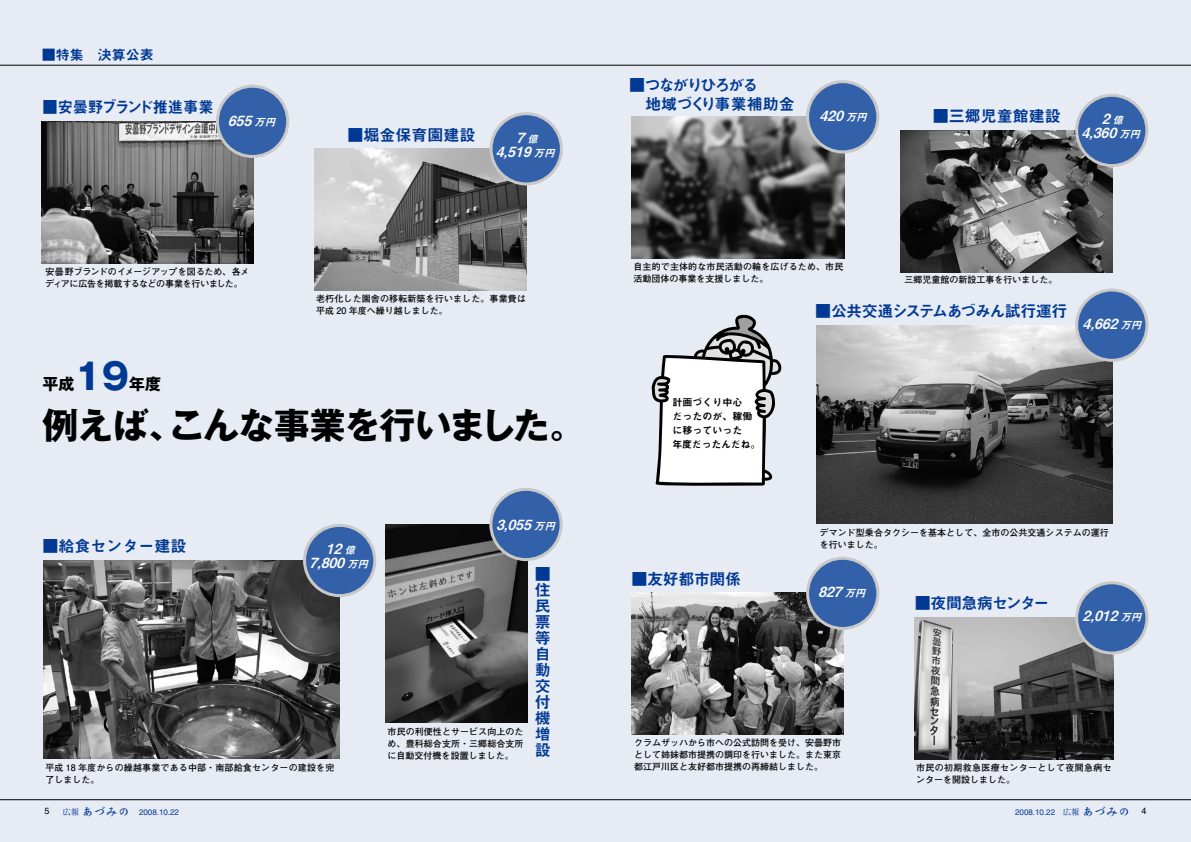
<style>
.page{position:relative;width:1191px;height:842px;background:#e6ebf4}
.page>*{position:absolute;margin:0;border:0;box-sizing:border-box;transform-origin:0 0}
.t1{font:700 36px "Gothic MB101 Pro";letter-spacing:-.03em;color:#000}
.t2{font:700 36px "Gothic MB101 Pro";color:#003994}
.t3{font:16px "Midashi Go Pro MB31";color:#003994}
.t4{font:16px/19px "Midashi Go Pro MB31";letter-spacing:-.12em;color:#003994}
.t5{font:16px "Midashi Go Pro MB31";letter-spacing:-.025em;color:#003994}
.t6{font:16px "Midashi Go Pro MB31";letter-spacing:-.08em;color:#003994}
.t7{font:16px "Midashi Go Pro MB31";letter-spacing:-.025em;color:#003994;scale:.95 1}
.t8{font:16px "Midashi Go Pro MB31";letter-spacing:-.065em;color:#003994}
.t9{font:700 16px "Gothic MB101 Pro";color:#000}
.t10{font:italic 14px/14px "Midashi Go Pro MB31";color:#fff;text-align:right}
.t11{font:14px "Midashi Go Pro MB31";color:#003994}
.t12{font:italic 10.5px "Midashi Go Pro MB31";color:#fff}
.t13{font:10px/14px "Midashi Go Pro MB31";color:#000}
.t14{font:700 9px/12px "Futo Go B101 Pro";letter-spacing:.005em;color:#000}
.t15{font:700 9px/12px "Futo Go B101 Pro";letter-spacing:-.03em;color:#000}
.t16{font:700 9px/12px "Futo Go B101 Pro";letter-spacing:.035em;color:#000}
.t17{font:9px "Helvetica";color:#000}
.t18{font:8px "Helvetica";color:#003994}
.s1{font-size:10.5px}
.s2{font-size:14px}
.s3{font-family:"Futo Min A101 Pro";font-weight:700}
.s4{font-family:"DF Kai Sho Std W7";font-size:12px}
</style>
<div class="page">
<hr style="left:0;top:65px;width:1191px;height:1px;background:#000">
<hr style="left:0;top:799px;width:1191px;height:1px;background:#000">
<svg style="left:651px;top:314px;width:131px;height:172px"></svg>
<img style="left:900px;top:130px;width:212px;height:142px">
<img style="left:631px;top:117px;width:213px;height:142px">
<img style="left:41px;top:121px;width:212px;height:142px">
<img style="left:43px;top:560px;width:297px;height:199px">
<img style="left:385px;top:524px;width:142px;height:199px">
<img style="left:315px;top:149px;width:212px;height:142px">
<img style="left:631px;top:592px;width:212px;height:142px">
<img style="left:816px;top:325px;width:296px;height:199px">
<img style="left:914px;top:618px;width:199px;height:142px">
<div style="left:1076px;top:95px;width:71px;height:71px;background:#3361a9;border-radius:50%"></div>
<div style="left:1075px;top:94px;width:73px;height:73px;border:3px solid #c9c9ca;border-radius:50%"></div>
<div style="left:807px;top:82px;width:71px;height:70px;background:#3361a9;border-radius:50%"></div>
<div style="left:806px;top:80px;width:73px;height:73px;border:3px solid #c9c9ca;border-radius:50%"></div>
<div style="left:217px;top:86px;width:71px;height:70px;background:#3361a9;border-radius:50%"></div>
<div style="left:216px;top:85px;width:73px;height:73px;border:3px solid #c9c9ca;border-radius:50%"></div>
<div style="left:304px;top:525px;width:71px;height:71px;background:#3361a9;border-radius:50%"></div>
<div style="left:303px;top:524px;width:73px;height:73px;border:3px solid #c9c9ca;border-radius:50%"></div>
<div style="left:491px;top:489px;width:70px;height:71px;background:#3361a9;border-radius:50%"></div>
<div style="left:489px;top:488px;width:73px;height:73px;border:3px solid #c9c9ca;border-radius:50%"></div>
<div style="left:491px;top:114px;width:70px;height:70px;background:#3361a9;border-radius:50%"></div>
<div style="left:489px;top:112px;width:74px;height:73px;border:3px solid #c9c9ca;border-radius:50%"></div>
<div style="left:807px;top:558px;width:71px;height:70px;background:#3361a9;border-radius:50%"></div>
<div style="left:806px;top:557px;width:73px;height:73px;border:3px solid #c9c9ca;border-radius:50%"></div>
<div style="left:1076px;top:290px;width:71px;height:70px;background:#3361a9;border-radius:50%"></div>
<div style="left:1075px;top:289px;width:73px;height:73px;border:3px solid #c9c9ca;border-radius:50%"></div>
<div style="left:1076px;top:583px;width:71px;height:70px;background:#3361a9;border-radius:50%"></div>
<div style="left:1075px;top:581px;width:73px;height:73px;border:3px solid #c9c9ca;border-radius:50%"></div>
<h3 class="t11" style="left:42px;top:43px;width:114px">■特集　決算公表</h3>
<h2 class="t7" style="left:43px;top:94px;width:181px">■安曇野ブランド推進事業</h2>
<h3 class="t10" style="left:228px;top:112px;width:53px">655 <span class="s1">万円</span></h3>
<h2 class="t3" style="left:347px;top:122px;width:129px">■堀金保育園建設</h2>
<p class="t12" style="left:516px;top:130px;width:37px"><span class="s2">7</span>億　</p>
<h3 class="t10" style="left:496px;top:143px;width:64px">4,519 <span class="s1">万円</span></h3>
<p class="t15" style="left:45px;top:264px;width:206px">安曇野ブランドのイメージアップを図るため、各メディアに広告を掲載するなどの事業を行いました。</p>
<p class="t14" style="left:316px;top:292px;width:211px">老朽化した園舎の移転新築を行いました。事業費は平成 20 年度へ繰り越しました。</p>
<h1 class="t2" style="left:75px;top:346px;width:56px">19</h1>
<h2 class="t9" style="left:129px;top:370px;width:33px">年度</h2>
<h1 class="t1" style="left:43px;top:395px;width:544px">例えば、こんな事業を行いました。</h1>
<h2 class="t9" style="left:43px;top:370px;width:33px">平成</h2>
<h2 class="t3" style="left:43px;top:533px;width:145px">■給食センター建設</h2>
<h3 class="t10" style="left:309px;top:540px;width:64px">12 <span class="s1">億　<br></span>7,800 <span class="s1">万円</span></h3>
<p class="t14" style="left:45px;top:761px;width:290px">平成 18 年度からの繰越事業である中部・南部給食センターの建設を完了しました。</p>
<h3 class="t10" style="left:496px;top:516px;width:64px">3,055 <span class="s1">万円</span></h3>
<h2 class="t5" style="left:535px;top:561px;width:17px">■</h2>
<h2 class="t5" style="left:535px;top:577px;width:17px">住</h2>
<h2 class="t5" style="left:535px;top:593px;width:17px">民</h2>
<h2 class="t5" style="left:535px;top:609px;width:17px">票</h2>
<h2 class="t5" style="left:535px;top:625px;width:17px">等</h2>
<h2 class="t5" style="left:535px;top:641px;width:17px">自</h2>
<p class="t14" style="left:387px;top:724px;width:137px;text-align:justify">市民の利便性とサービス向上のため、豊科総合支所・三郷総合支所に自動交付機を設置しました。</p>
<h2 class="t5" style="left:535px;top:657px;width:17px">動</h2>
<h2 class="t5" style="left:535px;top:673px;width:17px">交</h2>
<h2 class="t5" style="left:535px;top:689px;width:17px">付</h2>
<h2 class="t5" style="left:535px;top:705px;width:17px">機</h2>
<h2 class="t5" style="left:535px;top:721px;width:17px">増</h2>
<h2 class="t5" style="left:535px;top:737px;width:17px">設</h2>
<h2 class="t4" style="left:629px;top:74px;width:167px">■つながりひろがる<br>　地域づくり事業補助金</h2>
<h3 class="t10" style="left:819px;top:107px;width:53px">420 <span class="s1">万円</span></h3>
<h2 class="t3" style="left:933px;top:104px;width:130px">■三郷児童館建設</h2>
<p class="t12" style="left:1101px;top:112px;width:37px"><span class="s2">2</span>億　</p>
<h3 class="t10" style="left:1081px;top:124px;width:64px">4,360 <span class="s1">万円</span></h3>
<p class="t14" style="left:633px;top:260px;width:211px">自主的で主体的な市民活動の輪を広げるため、市民活動団体の事業を支援しました。</p>
<p class="t14" style="left:904px;top:273px;width:154px">三郷児童館の新設工事を行いました。</p>
<h2 class="t6" style="left:815px;top:298px;width:254px">■公共交通システムあづみん試行運行</h2>
<h3 class="t10" style="left:1082px;top:315px;width:64px">4,662 <span class="s1">万円</span></h3>
<p class="t13" style="left:672px;top:394px;width:90px">計画づくり中心<br>だったのが、稼働に移っていった<br>年度だったんだね。</p>
<h2 class="t5" style="left:631px;top:566px;width:111px">■友好都市関係</h2>
<p class="t14" style="left:819px;top:525px;width:290px">デマンド型乗合タクシーを基本として、全市の公共交通システムの運行を行いました。</p>
<h3 class="t10" style="left:818px;top:583px;width:53px">827 <span class="s1">万円</span></h3>
<h2 class="t8" style="left:914px;top:590px;width:136px">■夜間急病センター</h2>
<h3 class="t10" style="left:1082px;top:607px;width:64px">2,012 <span class="s1">万円</span></h3>
<p class="t14" style="left:634px;top:735px;width:208px;text-align:justify">クラムザッハから市への公式訪問を受け、安曇野市として姉妹都市提携の調印を行いました。また東京都江戸川区と友好都市提携の再締結しました。</p>
<p class="t16" style="left:916px;top:760px;width:197px">市民の初期救急医療センターとして夜間急病センターを開設しました。</p>
<p class="t18" style="left:63px;top:807px;width:118px"><span class="s3">広報</span><span class="s4">あづみの</span> 2008.10.22</p>
<p class="t18" style="left:1015px;top:807px;width:117px">2008.10.22 <span class="s3">広報</span><span class="s4">あづみの</span></p>
<p class="t17" style="left:45px;top:806px;width:7px">5</p>
<p class="t17" style="left:1141px;top:806px;width:7px">4</p>
</div>
